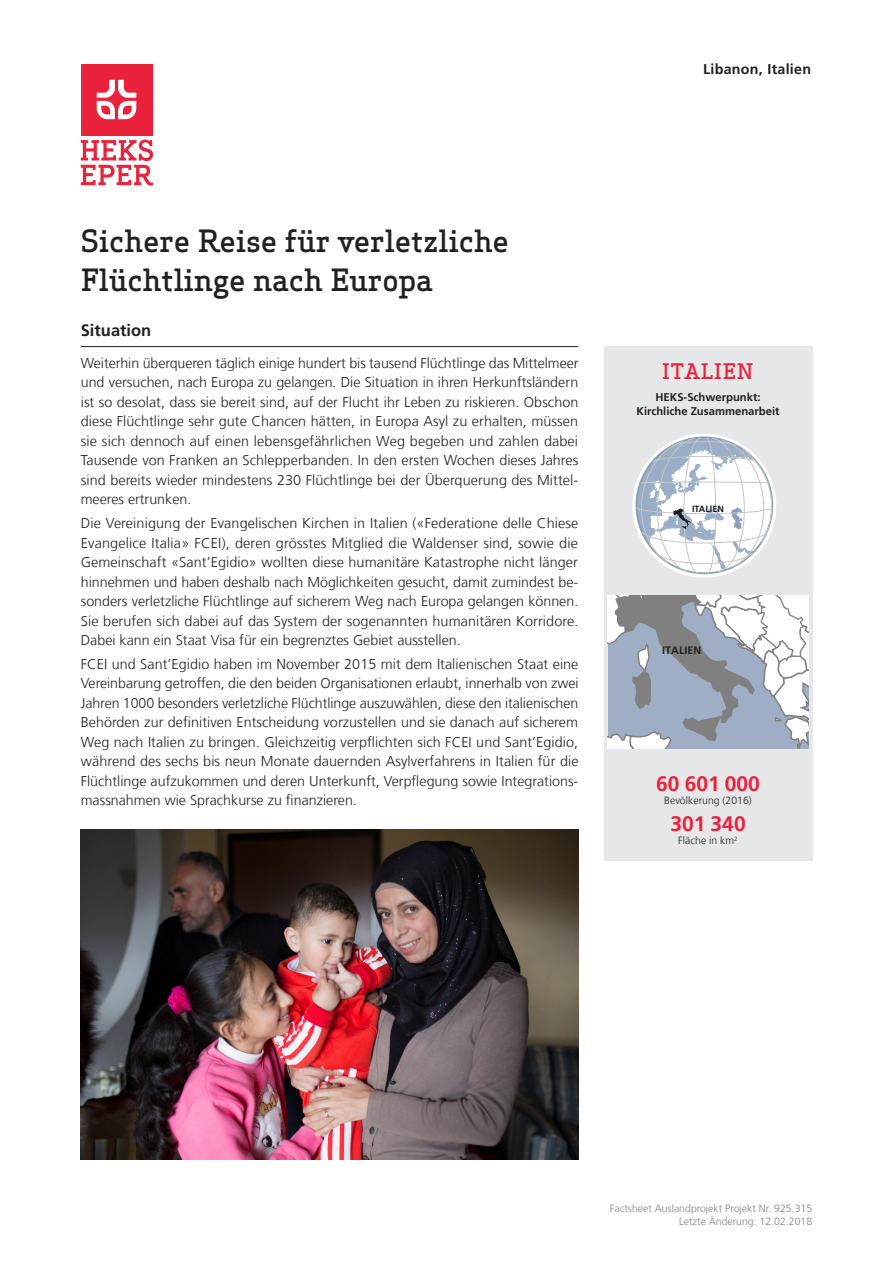
<style>
.page{position:relative;width:893px;height:1263px;background:#fff}
.page>*{position:absolute;margin:0;border:0;box-sizing:border-box;transform-origin:0 0}
.Titel{font:500 30px/39px "Apex Serif";letter-spacing:-.01em;color:#231f20}
.t1{font:700 21px "Frutiger LT Com";color:#ea223b}
.t2{font:500 21px "Apex Serif";letter-spacing:.025em;color:#ea223b}
.Untertitel{font:700 16.5px "Frutiger LT Com";color:#231f20}
.text{font:300 14.25px/19.5px "Frutiger LT Com";color:#231f20;text-align:justify}
.Kopfzeile{font:700 14.25px "Frutiger LT Com";letter-spacing:.02em;color:#231f20}
.t3{font:700 11.25px/13.4px "Frutiger LT Com";color:#231f20;text-align:center}
.t4{font:700 10.8px "Frutiger LT Com";color:#231f20}
.t5{font:300 10.5px/12.6px "Frutiger LT Com";color:#808285;text-align:right}
.t6{font:300 10.5px "Frutiger LT Com";color:#231f20}
.t7{font:700 9px "Frutiger LT Com";color:#1b1b1a}
</style>
<div class="page">
<hr style="left:81px;top:346px;width:497px;height:1px;background:#231f20">
<img style="left:81px;top:830px;width:497px;height:329px">
<div style="left:604px;top:347px;width:208px;height:514px;background:#e6e7e9"></div>
<svg style="left:607px;top:595px;width:201px;height:154px;background:#b1b8c3"></svg>
<svg style="left:633px;top:434px;width:143px;height:143px"></svg>
<div style="left:81px;top:64px;width:71px;height:71px;background:#ea223b"></div>
<svg style="left:97px;top:80px;width:39px;height:39px"></svg>
<svg style="left:81px;top:140px;width:72px;height:46px"></svg>
<p class="Kopfzeile" style="left:703px;top:61px;width:110px">Libanon, Italien</p>
<p class="Titel" style="left:81px;top:221px;width:430px">Sichere Reise für verletzliche<br>Flüchtlinge nach Europa</p>
<p class="Untertitel" style="left:81px;top:320px;width:72px">Situation</p>
<p class="text" style="left:81px;top:353px;width:499px">Weiterhin überqueren täglich einige hundert bis tausend Flüchtlinge das Mittelmeer und versuchen, nach Europa zu gelangen. Die Situation in ihren Herkunftsländern ist so desolat, dass sie bereit sind, auf der Flucht ihr Leben zu riskieren. Obschon diese Flüchtlinge sehr gute Chancen hätten, in Europa Asyl zu erhalten, müssen sie sich dennoch auf einen lebensgefährlichen Weg begeben und zahlen dabei Tausende von Franken an Schlepperbanden. In den ersten Wochen dieses Jahres sind bereits wieder mindestens 230 Flüchtlinge bei der Überquerung des Mittel&shy;meeres ertrunken.</p>
<p class="text" style="left:81px;top:513px;width:499px">Die Vereinigung der Evangelischen Kirchen in Italien («Federatione delle Chiese Evangelice Italia» FCEI), deren grösstes Mitglied die Waldenser sind, sowie die Gemeinschaft «Sant’Egidio» wollten diese humanitäre Katastrophe nicht länger hinnehmen und haben deshalb nach Möglichkeiten gesucht, damit zumindest be&shy;sonders verletzliche Flüchtlinge auf sicherem Weg nach Europa gelangen können.<br>Sie berufen sich dabei auf das System der sogenannten humanitären Korridore.<br>Dabei kann ein Staat Visa für ein begrenztes Gebiet ausstellen.</p>
<p class="text" style="left:81px;top:654px;width:499px">FCEI und Sant’Egidio haben im November 2015 mit dem Italienischen Staat eine Vereinbarung getroffen, die den beiden Organisationen erlaubt, innerhalb von zwei Jahren 1000 besonders verletzliche Flüchtlinge auszuwählen, diese den italienischen Behörden zur definitiven Entscheidung vorzustellen und sie danach auf sicherem Weg nach Italien zu bringen. Gleichzeitig verpflichten sich FCEI und Sant’Egidio, während des sechs bis neun Monate dauernden Asylverfahrens in Italien für die Flüchtlinge aufzukommen und deren Unterkunft, Verpflegung sowie Integrations&shy;massnahmen wie Sprachkurse zu finanzieren.</p>
<p class="t2" style="left:662px;top:358px;width:93px">ITALIEN</p>
<p class="t3" style="left:636px;top:391px;width:144px">HEKS-Schwerpunkt:<br>Kirchliche Zusammenarbeit</p>
<p class="t7" style="left:692px;top:504px;width:33px">ITALIEN</p>
<p class="t4" style="left:662px;top:644px;width:41px">ITALIEN</p>
<p class="t1" style="left:656px;top:771px;width:105px">60 601 000</p>
<p class="t6" style="left:664px;top:794px;width:89px">Bevölkerung (2016)</p>
<p class="t1" style="left:670px;top:811px;width:77px">301 340</p>
<p class="t6" style="left:678px;top:835px;width:61px">Fläche in km<sup>2</sup></p>
<p class="t5" style="left:610px;top:1202px;width:204px">Factsheet Auslandprojekt Projekt Nr. 925.315<br>Letzte Änderung: 12.02.2018</p>
</div>
